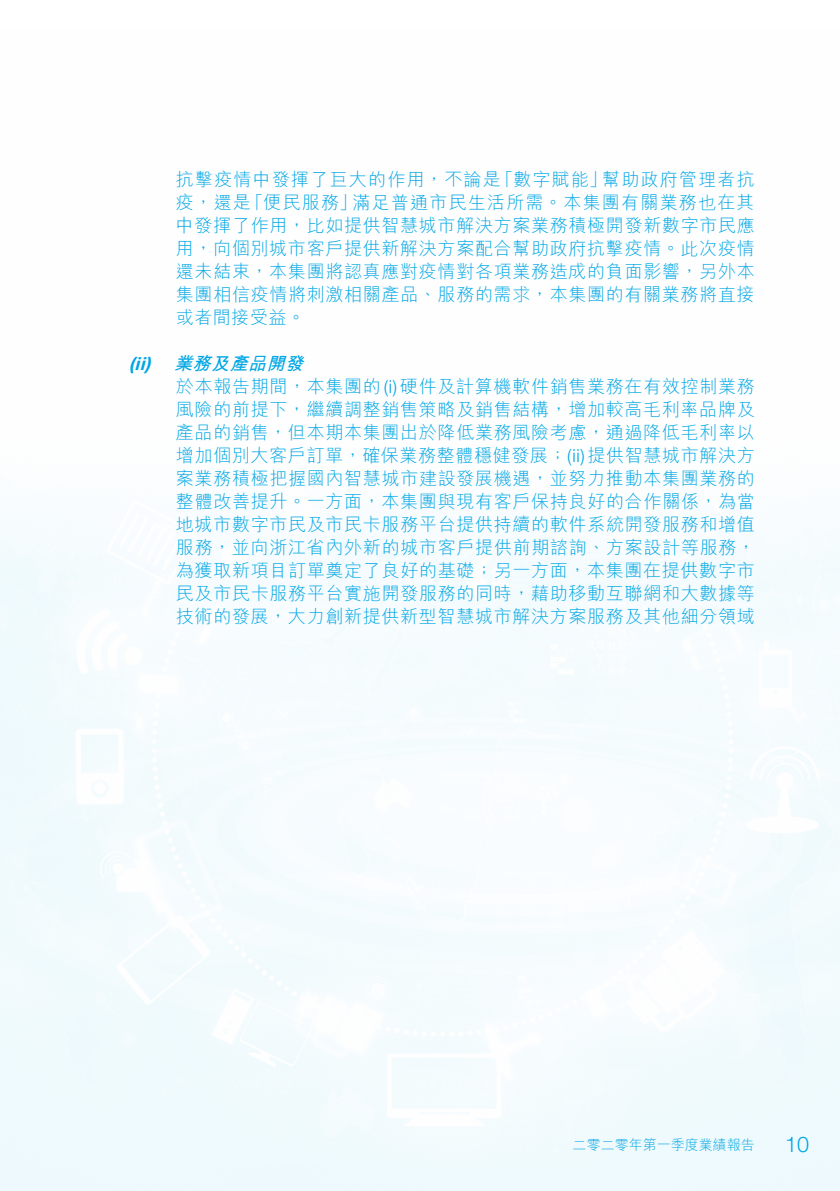
<style>
.page{position:relative;width:840px;height:1191px;background:#fff}
.page>*{position:absolute;margin:0;border:0;box-sizing:border-box;transform-origin:0 0}
.t1{font:300 21.6px "Helvetica Neue LT Std";color:#00a6e4}
.t2{font:300 18px/23px "M Hei HK";letter-spacing:.04em;color:#00a6e4}
.t3{font:300 18px/23px "M Hei HK";letter-spacing:.07em;color:#00a6e4}
.t4{font:300 18px "M Hei HK";letter-spacing:.065em;color:#00a6e4}
.t5{font:italic 700 18px "M Hei HK";color:#00a6e4}
.t6{font:italic 700 18px "Helvetica Neue LT Std";color:#00a6e4}
.t7{font:300 14px "M Hei HK";color:#00a6e4}
.s1{font-family:"Helvetica Neue LT Std"}
</style>
<div class="page">
<p class="t6" style="left:129px;top:353px;width:23px">( )</p>
<p class="t6" style="left:134px;top:353px;width:17px">ii</p>
<p class="t3" style="left:352px;top:167px;width:403px;text-indent:-176px">抗擊疫情中發揮了巨大的作用，不論是<br>滿足普通市民生活所需。本集團有關業務也在其</p>
<p class="t2" style="left:495px;top:167px;width:113px">「數字賦能」</p>
<p class="t4" style="left:602px;top:167px;width:154px">幫助政府管理者抗</p>
<p class="t2" style="left:176px;top:190px;width:580px">疫，還是<br>中發揮了作用，比如提供智慧城市解決方案業務積極開發新數字市民應用，向個別城市客戶提供新解決方案配合幫助政府抗擊疫情。此次疫情還未結束，本集團將認真應對疫情對各項業務造成的負面影響，另外本集團相信疫情將刺激相關產品、服務的需求，本集團的有關業務將直接或者間接受益。</p>
<p class="t5" style="left:174px;top:350px;width:137px">業務及產品開發</p>
<p class="t2" style="left:245px;top:190px;width:113px">「便民服務」</p>
<p class="t2" style="left:176px;top:374px;width:580px;text-align:justify">於本報告期間，本集團的 <span class="s1">)i(</span> 硬件及計算機軟件銷售業務在有效控制業務風險的前提下，繼續調整銷售策略及銷售結構，增加較高毛利率品牌及產品的銷售，但本期本集團出於降低業務風險考慮，通過降低毛利率以增加個別大客戶訂單，確保業務整體穩健發展；<span class="s1">( )i i</span> 提供智慧城市解決方案業務積極把握國內智慧城市建設發展機遇，並努力推動本集團業務的整體改善提升。一方面，本集團與現有客戶保持良好的合作關係，為當地城市數字市民及市民卡服務平台提供持續的軟件系統開發服務和增值服務，並向浙江省內外新的城市客戶提供前期諮詢、方案設計等服務，為獲取新項目訂單奠定了良好的基礎；另一方面，本集團在提供數字市民及市民卡服務平台實施開發服務的同時，藉助移動互聯網和大數據等技術的發展，大力創新提供新型智慧城市解決方案服務及其他細分領域</p>
<p class="t7" style="left:572px;top:1134px;width:183px">二零二零年第一季度業績報告</p>
<p class="t1" style="left:784px;top:1131px;width:26px">10</p>
</div>
